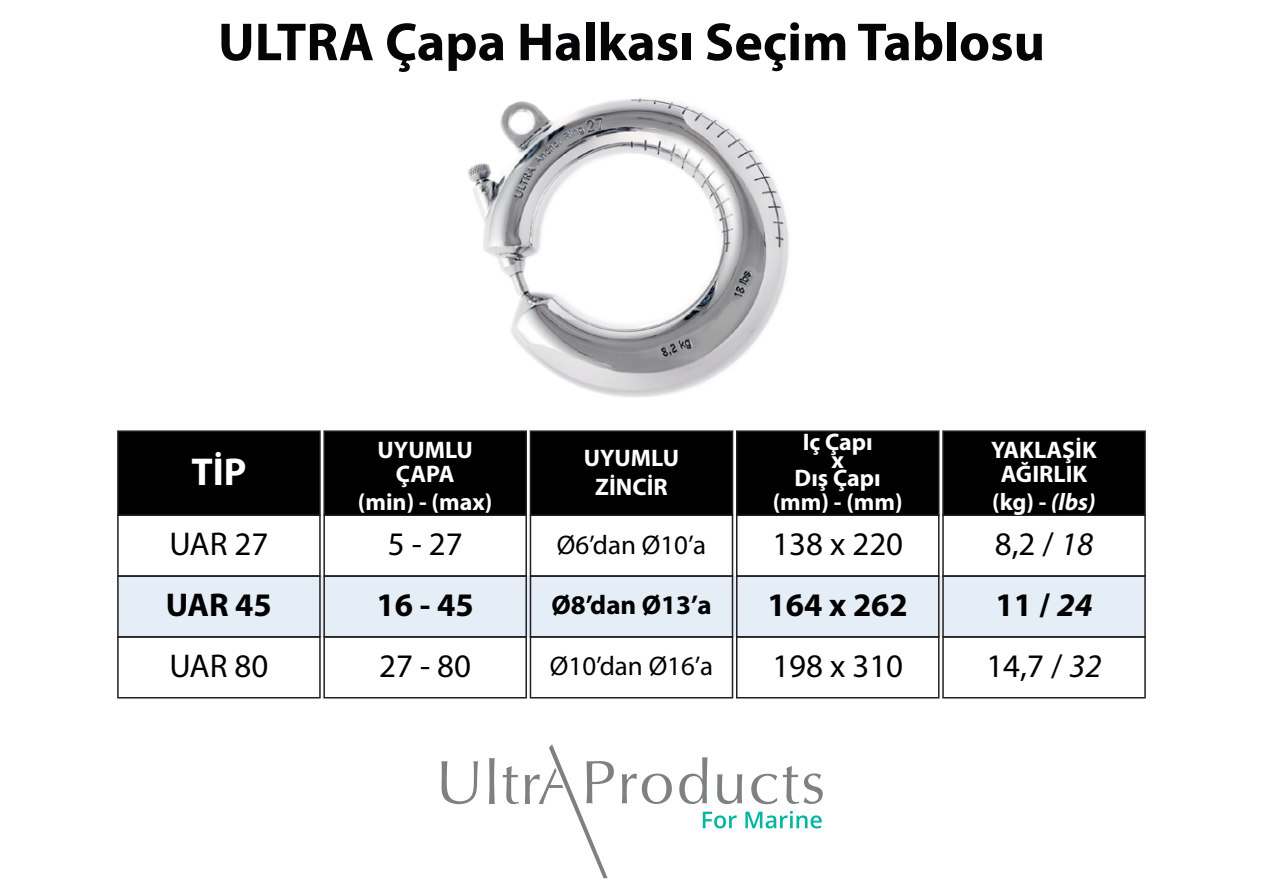
<style>
.page{position:relative;width:1263px;height:893px;background:#fff}
.page>*{position:absolute;margin:0;border:0;box-sizing:border-box;transform-origin:0 0}
.t1{font:700 54px "Myriad Pro";color:#040507}
.t2{font:700 39px "Myriad Pro";color:#fff}
.t3{font:33px "Myriad Pro";color:#000001}
.t4{font:700 33px "Myriad Pro";color:#000001}
.t5{font:27px "Myriad Pro";color:#000001}
.t6{font:700 27px "Myriad Pro";color:#000001}
.t7{font:700 24px/24px "Myriad Pro";color:#fff;text-align:center}
.s1{font-style:italic}
</style>
<div class="page">
<img style="left:467px;top:98px;width:322px;height:405px">
<svg style="left:703px;top:812px;width:34px;height:16px"></svg>
<svg style="left:745px;top:811px;width:77px;height:17px"></svg>
<svg style="left:441px;top:761px;width:37px;height:43px"></svg>
<svg style="left:489px;top:758px;width:6px;height:46px"></svg>
<svg style="left:503px;top:766px;width:16px;height:38px"></svg>
<svg style="left:622px;top:773px;width:50px;height:31px"></svg>
<svg style="left:679px;top:757px;width:28px;height:47px"></svg>
<svg style="left:717px;top:774px;width:25px;height:30px"></svg>
<svg style="left:751px;top:774px;width:26px;height:30px"></svg>
<svg style="left:783px;top:766px;width:40px;height:38px"></svg>
<svg style="left:525px;top:744px;width:89px;height:134px"></svg>
<div style="left:118px;top:576px;width:1027px;height:61px;background:#e5edf6"></div>
<div style="left:117px;top:430px;width:204px;height:86px;background:#000001;border:2px solid #231f20"></div>
<div style="left:117px;top:514px;width:204px;height:63px;border:2px solid #231f20"></div>
<div style="left:323px;top:514px;width:204px;height:63px;border:2px solid #231f20"></div>
<div style="left:530px;top:514px;width:203px;height:63px;border:2px solid #231f20"></div>
<div style="left:736px;top:514px;width:203px;height:63px;border:2px solid #231f20"></div>
<div style="left:942px;top:514px;width:204px;height:63px;border:2px solid #231f20"></div>
<div style="left:117px;top:575px;width:204px;height:63px;border:2px solid #231f20"></div>
<div style="left:323px;top:575px;width:204px;height:63px;border:2px solid #231f20"></div>
<div style="left:530px;top:575px;width:203px;height:63px;border:2px solid #231f20"></div>
<div style="left:736px;top:575px;width:203px;height:63px;border:2px solid #231f20"></div>
<div style="left:942px;top:575px;width:204px;height:63px;border:2px solid #231f20"></div>
<div style="left:117px;top:636px;width:204px;height:62px;border:2px solid #231f20"></div>
<div style="left:323px;top:636px;width:204px;height:62px;border:2px solid #231f20"></div>
<div style="left:530px;top:636px;width:203px;height:62px;border:2px solid #231f20"></div>
<div style="left:736px;top:636px;width:203px;height:62px;border:2px solid #231f20"></div>
<div style="left:942px;top:636px;width:204px;height:62px;border:2px solid #231f20"></div>
<div style="left:323px;top:430px;width:204px;height:86px;background:#000001;border:2px solid #231f20"></div>
<div style="left:530px;top:430px;width:203px;height:86px;background:#000001;border:2px solid #231f20"></div>
<div style="left:736px;top:430px;width:203px;height:86px;background:#000001;border:2px solid #231f20"></div>
<div style="left:942px;top:430px;width:204px;height:86px;background:#000001;border:2px solid #231f20"></div>
<h1 class="t1" style="left:218px;top:7px;width:829px">ULTRA Çapa Halkası Seçim Tablosu</h1>
<h2 class="t2" style="left:191px;top:446px;width:57px">TİP</h2>
<p class="t7" style="left:377px;top:437px;width:97px">UYUMLU<br>ÇAPA</p>
<p class="t7" style="left:358px;top:489px;width:136px">(min) - (max)</p>
<h3 class="t3" style="left:169px;top:524px;width:101px">UAR 27</h3>
<h3 class="t4" style="left:166px;top:583px;width:108px">UAR 45</h3>
<h3 class="t3" style="left:169px;top:646px;width:101px">UAR 80</h3>
<h3 class="t3" style="left:388px;top:524px;width:76px">5 - 27</h3>
<h3 class="t4" style="left:377px;top:583px;width:99px">16 - 45</h3>
<h3 class="t3" style="left:379px;top:646px;width:93px">27 - 80</h3>
<p class="t7" style="left:584px;top:443px;width:97px;line-height:28.8px">UYUMLU<br>ZİNCİR</p>
<p class="t5" style="left:557px;top:528px;width:151px">Ø6’dan Ø10’a</p>
<p class="t6" style="left:551px;top:588px;width:162px">Ø8’dan Ø13’a</p>
<p class="t5" style="left:550px;top:649px;width:165px">Ø10’dan Ø16’a</p>
<p class="t7" style="left:794px;top:432px;width:88px;line-height:18px">Iç Çapı x<br>Dış Çapı</p>
<p class="t7" style="left:773px;top:489px;width:132px">(mm) - (mm)</p>
<h3 class="t3" style="left:772px;top:524px;width:132px">138 x 220</h3>
<h3 class="t4" style="left:767px;top:583px;width:142px">164 x 262</h3>
<h3 class="t3" style="left:772px;top:646px;width:132px">198 x 310</h3>
<p class="t7" style="left:991px;top:438px;width:107px">YAKLAŞİK<br>AĞIRLIK</p>
<p class="t7" style="left:992px;top:489px;width:105px">(kg) - <span class="s1">(lbs)</span></p>
<h3 class="t3" style="left:995px;top:524px;width:100px">8,2 / <span class="s1">18</span></h3>
<h3 class="t4" style="left:995px;top:583px;width:99px">11/<span class="s1">24</span></h3>
<h3 class="t3" style="left:986px;top:646px;width:117px">14,7 / <span class="s1">32</span></h3>
</div>
